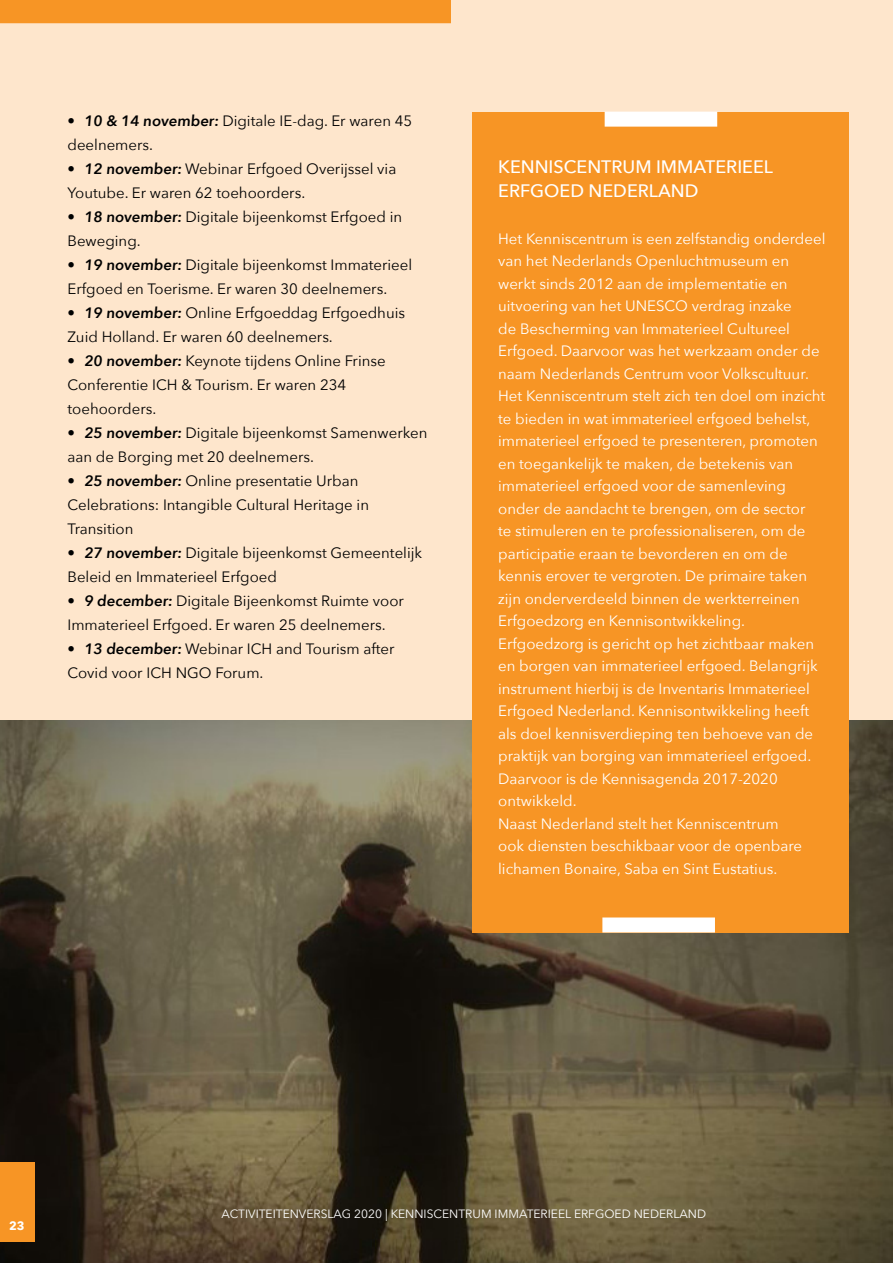
<style>
.page{position:relative;width:893px;height:1263px;background:#fee6cc}
.page>*{position:absolute;margin:0;border:0;box-sizing:border-box;transform-origin:0 0}
.Body_Text{font:500 18px/24px "Avenir Next";color:#fff}
.Body_Text-2{font:15px/22.5px "Avenir Next";color:#fff}
.t1{font:15px/24px "Avenir Next";color:#000}
.t2{font:12px "Avenir Next";color:#fff}
.t3{font:700 12px "Avenir Next";color:#fff}
.s1{font-weight:600}
</style>
<div class="page">
<img style="left:0;top:720px;width:893px;height:543px">
<div style="left:0;top:1163px;width:35px;height:79px;background:#f79525"></div>
<div style="left:472px;top:112px;width:377px;height:820px;background:#f79525"></div>
<div style="left:605px;top:112px;width:112px;height:15px;background:#fff"></div>
<div style="left:602px;top:917px;width:113px;height:15px;background:#fff"></div>
<div style="left:0;top:0;width:451px;height:23px;background:#f79525"></div>
<p class="t1" style="left:68px;top:108px;width:346px"><span class="s1">• 10 &amp; 14 november:</span> Digitale IE-dag. Er waren 45 deelnemers.</p>
<p class="t1" style="left:68px;top:156px;width:330px"><span class="s1">• 12 november:</span> Webinar Erfgoed Overijssel via<br>Youtube. Er waren 62 toehoorders.</p>
<p class="t1" style="left:68px;top:204px;width:336px"><span class="s1">• 18 november:</span> Digitale bijeenkomst Erfgoed in<br>Beweging.</p>
<p class="t1" style="left:68px;top:252px;width:346px"><span class="s1">• 19 november:</span> Digitale bijeenkomst Immaterieel<br>Erfgoed en Toerisme. Er waren 30 deelnemers.</p>
<p class="t1" style="left:68px;top:300px;width:339px"><span class="s1">• 19 november:</span> Online Erfgoeddag Erfgoedhuis<br>Zuid Holland. Er waren 60 deelnemers.</p>
<p class="t1" style="left:68px;top:348px;width:320px"><span class="s1">• 20 november:</span> Keynote tijdens Online Frinse<br>Conferentie ICH &amp; Tourism. Er waren 234 toehoorders.</p>
<p class="t1" style="left:68px;top:420px;width:361px"><span class="s1">• 25 november:</span> Digitale bijeenkomst Samenwerken aan de Borging met 20 deelnemers.</p>
<p class="t1" style="left:68px;top:468px;width:303px"><span class="s1">• 25 november:</span> Online presentatie Urban<br>Celebrations: Intangible Cultural Heritage in<br>Transition</p>
<p class="t1" style="left:68px;top:540px;width:356px"><span class="s1">• 27 november:</span> Digitale bijeenkomst Gemeentelijk<br>Beleid en Immaterieel Erfgoed</p>
<p class="t1" style="left:68px;top:588px;width:338px"><span class="s1">• 9 december:</span> Digitale Bijeenkomst Ruimte voor<br>Immaterieel Erfgoed. Er waren 25 deelnemers.</p>
<p class="t1" style="left:68px;top:636px;width:329px"><span class="s1">• 13 december:</span> Webinar ICH and Tourism after<br>Covid voor ICH NGO Forum.</p>
<p class="Body_Text" style="left:498px;top:155px;width:276px">KENNISCENTRUM IMMATERIEEL<br>ERFGOED NEDERLAND</p>
<p class="Body_Text-2" style="left:498px;top:227px;width:329px">Het Kenniscentrum is een zelfstandig onderdeel van het Nederlands Openluchtmuseum en werkt sinds 2012 aan de implementatie en uitvoering van het UNESCO verdrag inzake<br>de Bescherming van Immaterieel Cultureel Erfgoed. Daarvoor was het werkzaam onder de naam Nederlands Centrum voor Volkscultuur.</p>
<p class="Body_Text-2" style="left:498px;top:384px;width:329px">Het Kenniscentrum stelt zich ten doel om inzicht te bieden in wat immaterieel erfgoed behelst, immaterieel erfgoed te presenteren, promoten en toegankelijk te maken, de betekenis van immaterieel erfgoed voor de samenleving onder de aandacht te brengen, om de sector<br>te stimuleren en te professionaliseren, om de participatie eraan te bevorderen en om de kennis erover te vergroten. De primaire taken zijn onderverdeeld binnen de werkterreinen Erfgoedzorg en Kennisontwikkeling.<br>Erfgoedzorg is gericht op het zichtbaar maken en borgen van immaterieel erfgoed. Belangrijk instrument hierbij is de Inventaris Immaterieel Erfgoed Nederland. Kennisontwikkeling heeft als doel kennisverdieping ten behoeve van de praktijk van borging van immaterieel erfgoed.<br>Daarvoor is de Kennisagenda 2017-2020 ontwikkeld.</p>
<p class="Body_Text-2" style="left:498px;top:812px;width:305px">Naast Nederland stelt het Kenniscentrum ook diensten beschikbaar voor de openbare lichamen Bonaire, Saba en Sint Eustatius.</p>
<p class="t3" style="left:9px;top:1215px;width:17px">23</p>
<p class="t2" style="left:221px;top:1204px;width:486px">ACTIVITEITENVERSLAG 2020 | KENNISCENTRUM IMMATERIEEL ERFGOED NEDERLAND</p>
</div>
